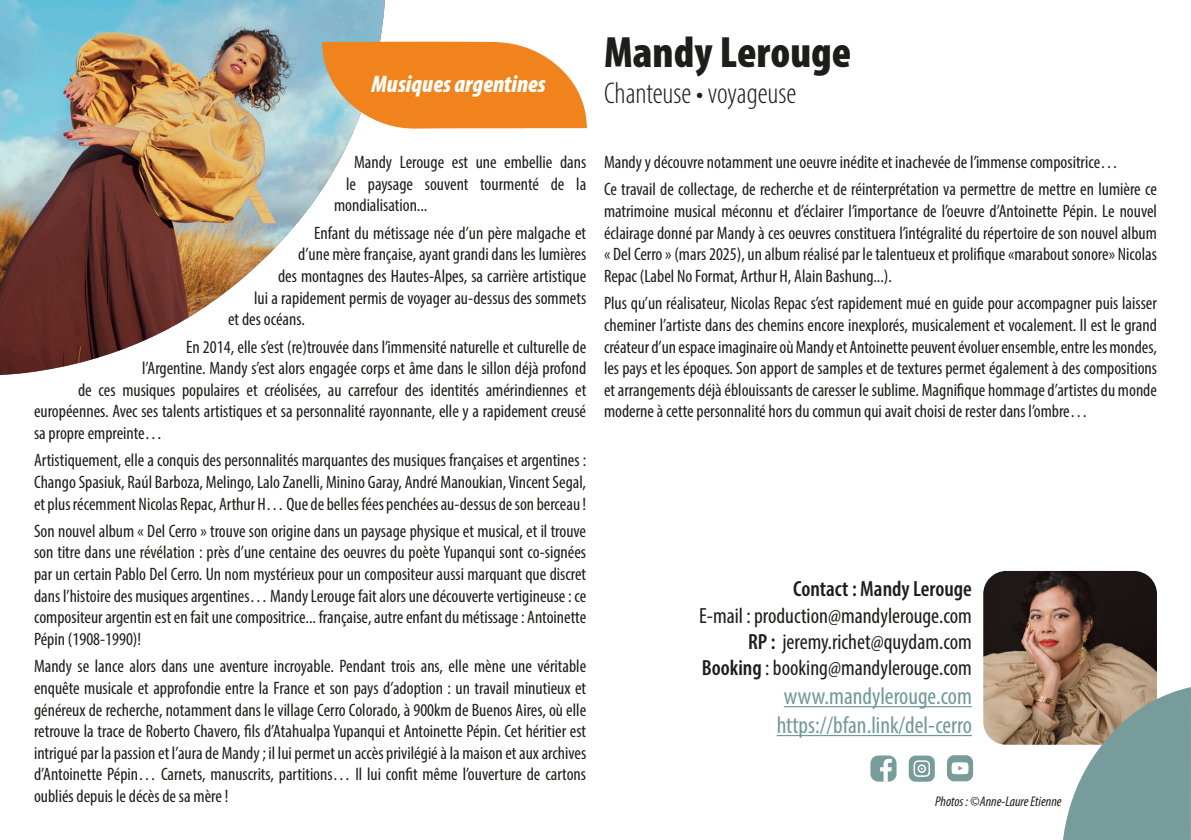
<style>
.page{position:relative;width:1191px;height:840px;background:#fff}
.page>*{position:absolute;margin:0;border:0;box-sizing:border-box;transform-origin:0 0}
.t1{font:900 condensed 44px "Myriad Pro";color:#1d1d1b}
.t2{font:300 condensed 30px "Myriad Pro";color:#1d1d1b}
.t3{font:condensed 24px "Myriad Pro";color:#709999}
.t4{font:italic 900 condensed 24px "Myriad Pro";color:#fff}
.t5{font:condensed 22px "Myriad Pro";color:#1d1d1b}
.t6{font:600 condensed 22px "Myriad Pro";color:#1d1d1b}
.t7{font:condensed 18px/21.6px "Myriad Pro";color:#1d1d1b;text-align:justify}
.t8{font:italic condensed 14px "Myriad Pro";color:#1d1d1b}
.s1{font-weight:600}
</style>
<div class="page">
<img style="left:0;top:0;width:385px;height:375px">
<img style="left:983px;top:570px;width:174px;height:174px">
<hr style="left:783px;top:705px;width:189px;height:2px;background:#709999">
<hr style="left:776px;top:734px;width:196px;height:1px;background:#709999">
<div style="left:870px;top:755px;width:26px;height:26px;background:#789c9c;border-radius:8px"></div>
<svg style="left:880px;top:758px;width:12px;height:23px"></svg>
<svg style="left:947px;top:754px;width:26px;height:26px"></svg>
<svg style="left:951px;top:761px;width:17px;height:12px"></svg>
<div style="left:908px;top:755px;width:26px;height:26px;background:#789c9c;border-radius:7px"></div>
<svg style="left:913px;top:760px;width:17px;height:16px"></svg>
<svg style="left:322px;top:42px;width:265px;height:87px;background:#eb933d"></svg>
<svg style="left:1060px;top:686px;width:131px;height:153px;background:#8ea19b"></svg>
<p class="t4" style="left:372px;top:68px;width:176px">Musiques argentines</p>
<p class="t1" style="left:604px;top:24px;width:249px">Mandy Lerouge</p>
<p class="t2" style="left:604px;top:75px;width:194px">Chanteuse • voyageuse</p>
<p class="t7" style="left:354px;top:151px;width:234px">Mandy Lerouge est une embellie dans</p>
<p class="t7" style="left:346px;top:173px;width:242px">le paysage souvent tourmenté de la</p>
<p class="t7" style="left:334px;top:194px;width:95px">mondialisation...</p>
<p class="t7" style="left:314px;top:221px;width:273px">Enfant du métissage née d’un père malgache et</p>
<p class="t7" style="left:298px;top:243px;width:290px">d’une mère française, ayant grandi dans les lumières</p>
<p class="t7" style="left:278px;top:265px;width:309px">des montagnes des Hautes-Alpes, sa carrière artistique</p>
<p class="t7" style="left:254px;top:286px;width:334px">lui a rapidement permis de voyager au-dessus des sommets</p>
<p class="t7" style="left:228px;top:308px;width:78px">et des océans.</p>
<p class="t7" style="left:186px;top:335px;width:402px">En 2014, elle s’est (re)trouvée dans l’immensité naturelle et culturelle de</p>
<p class="t7" style="left:142px;top:357px;width:446px">l’Argentine. Mandy s’est alors engagée corps et âme dans le sillon déjà profond</p>
<p class="t7" style="left:78px;top:378px;width:510px">de ces musiques populaires et créolisées, au carrefour des identités amérindiennes et</p>
<p class="t7" style="left:34px;top:400px;width:553px">européennes. Avec ses talents artistiques et sa personnalité rayonnante, elle y a rapidement creusé</p>
<p class="t7" style="left:34px;top:422px;width:130px">sa propre empreinte…</p>
<p class="t7" style="left:34px;top:449px;width:554px">Artistiquement, elle a conquis des personnalités marquantes des musiques françaises et argentines :<br>Chango Spasiuk, Raúl Barboza, Melingo, Lalo Zanelli, Minino Garay, André Manoukian, Vincent Segal, et plus récemment Nicolas Repac, Arthur H… Que de belles fées penchées au-dessus de son berceau !</p>
<p class="t7" style="left:34px;top:519px;width:554px">Son nouvel album « Del Cerro » trouve son origine dans un paysage physique et musical, et il trouve son titre dans une révélation : près d’une centaine des oeuvres du poète Yupanqui sont co-signées par un certain Pablo Del Cerro. Un nom mystérieux pour un compositeur aussi marquant que discret dans l’histoire des musiques argentines… Mandy Lerouge fait alors une découverte vertigineuse : ce compositeur argentin est en fait une compositrice... française, autre enfant du métissage : Antoinette Pépin (1908-1990)!</p>
<p class="t7" style="left:34px;top:655px;width:554px">Mandy se lance alors dans une aventure incroyable. Pendant trois ans, elle mène une véritable enquête musicale et approfondie entre la France et son pays d’adoption : un travail minutieux et généreux de recherche, notamment dans le village Cerro Colorado, à 900km de Buenos Aires, où elle retrouve la trace de Roberto Chavero, fils d’Atahualpa Yupanqui et Antoinette Pépin. Cet héritier est intrigué par la passion et l’aura de Mandy ; il lui permet un accès privilégié à la maison et aux archives d’Antoinette Pépin… Carnets, manuscrits, partitions… Il lui confit même l’ouverture de cartons oubliés depuis le décès de sa mère !</p>
<p class="t7" style="left:604px;top:151px;width:515px">Mandy y découvre notamment une oeuvre inédite et inachevée de l’immense compositrice…</p>
<p class="t7" style="left:604px;top:178px;width:554px">Ce travail de collectage, de recherche et de réinterprétation va permettre de mettre en lumière ce matrimoine musical méconnu et d’éclairer l’importance de l’oeuvre d’Antoinette Pépin. Le nouvel éclairage donné par Mandy à ces oeuvres constituera l’intégralité du répertoire de son nouvel album « Del Cerro » (mars 2025), un album réalisé par le talentueux et prolifique «marabout sonore» Nicolas Repac (Label No Format, Arthur H, Alain Bashung...).</p>
<p class="t7" style="left:604px;top:292px;width:554px">Plus qu’un réalisateur, Nicolas Repac s’est rapidement mué en guide pour accompagner puis laisser cheminer l’artiste dans des chemins encore inexplorés, musicalement et vocalement. Il est le grand créateur d’un espace imaginaire où Mandy et Antoinette peuvent évoluer ensemble, entre les mondes, les pays et les époques. Son apport de samples et de textures permet également à des compositions et arrangements déjà éblouissants de caresser le sublime. Magnifique hommage d’artistes du monde moderne à cette personnalité hors du commun qui avait choisi de rester dans l’ombre…</p>
<p class="t6" style="left:793px;top:575px;width:180px">Contact : Mandy Lerouge</p>
<p class="t5" style="left:699px;top:601px;width:274px">E-mail : production@mandylerouge.com</p>
<p class="t5" style="left:748px;top:628px;width:225px"><span class="s1">RP :</span> jeremy.richet@quydam.com</p>
<p class="t5" style="left:702px;top:654px;width:271px"><span class="s1">Booking</span> : booking@mandylerouge.com</p>
<p class="t3" style="left:783px;top:681px;width:190px">www.mandylerouge.com</p>
<p class="t3" style="left:776px;top:710px;width:197px">https://bfan.link/del-cerro</p>
<p class="t8" style="left:935px;top:792px;width:128px">Photos : ©Anne-Laure Etienne</p>
</div>
